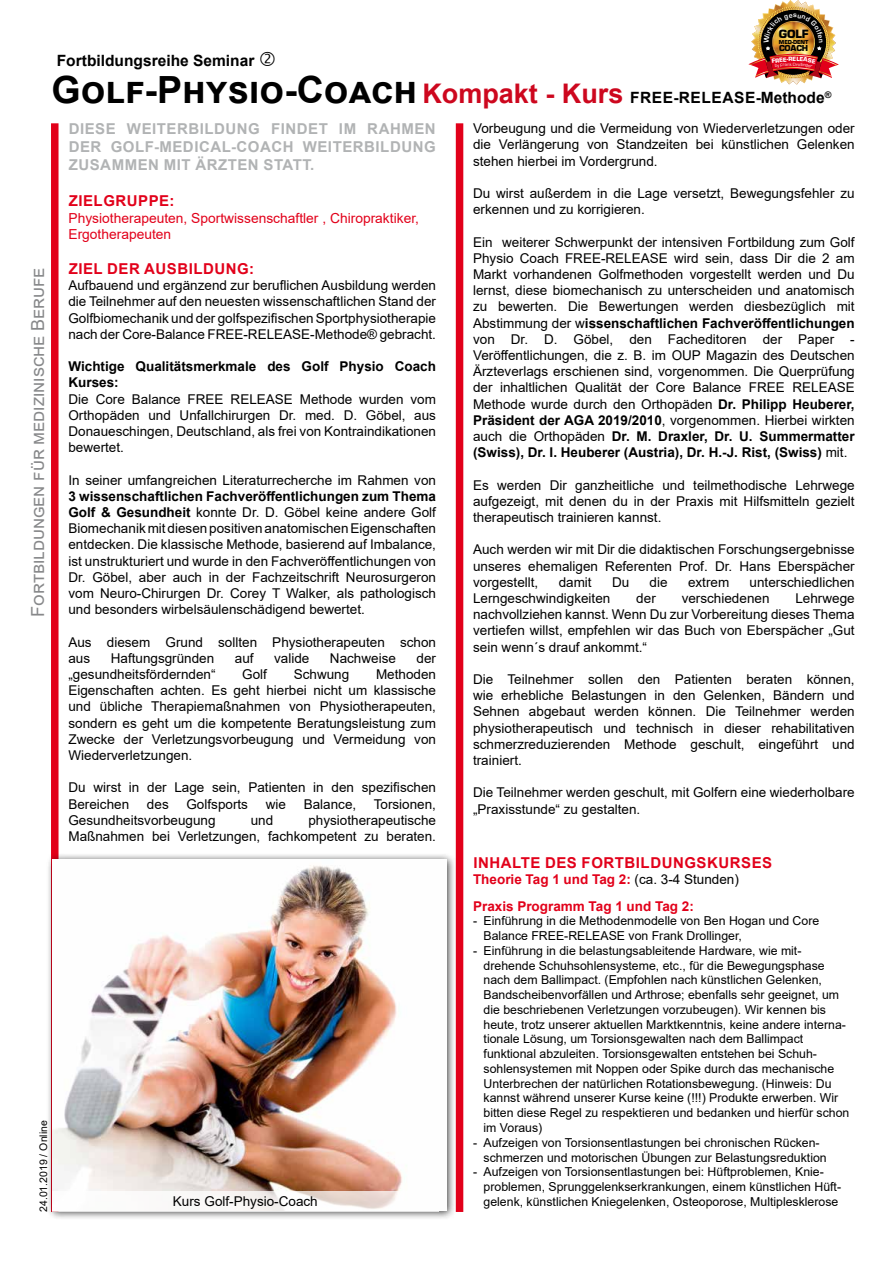
<style>
.page{position:relative;width:893px;height:1263px;background:#fff}
.page>*{position:absolute;margin:0;border:0;box-sizing:border-box;transform-origin:0 0}
.t1{font:18px "Arial";color:#87888a}
.t2{font:700 15.6px "Arial";letter-spacing:.035em;color:#000}
.t3{font:700 15.6px "Arial";color:#000}
.t4{font:700 15px/18px "Arial";letter-spacing:.035em;color:#b1b3b4;text-align:justify}
.t5{font:700 15px "Arial";letter-spacing:.035em;color:#e2001a}
.t6{font:13.8px/16.5px "Arial";color:#e2001a}
.t7{font:13.5px/16.2px "Arial";color:#000;text-align:justify}
.t8{font:700 13.5px/26.7px "Arial";color:#e2001a}
.t9{font:700 13.5px/16.2px "Arial";color:#000}
.t10{font:12.45px "Eurostile Black DTC";color:#000}
.t11{font:12.3px/14.7px "Arial";color:#000}
.t12{font:10.5px "Arial";color:#000}
.t13{font:9px "Eurostile Black DTC";letter-spacing:-.02em;color:#000}
.t14{font:6px "Eurostile Black DTC";letter-spacing:-.015em;color:#000}
.t15{font:4.8px "Eurostile";color:#fff}
.s1{font-size:37.5px}
.s2{font-size:27px;color:#cd071e}
.s3{font-weight:700}
.s4{font-weight:400;color:#000}
</style>
<div class="page">
<div style="left:51px;top:123px;width:8px;height:1089px;background:#e2001a"></div>
<div style="left:456px;top:123px;width:7px;height:1089px;background:#e2001a"></div>
<div style="left:46px;top:853px;width:410px;height:367px;background:#000;opacity:.75"></div>
<img style="left:53px;top:859px;width:393px;height:352px">
<svg style="left:52px;top:1191px;width:387px;height:20px"></svg>
<img style="left:748px;top:0;width:91px;height:85px">
<h1 class="t1" style="left:26px;top:617px;width:350px;rotate:-90deg">Fortbildungen für medizinische Berufe</h1>
<p class="t10" style="left:779px;top:27px;width:31px">GOLF</p>
<p class="t14" style="left:779px;top:38px;width:31px">MED-DENT</p>
<p class="t13" style="left:779px;top:44px;width:31px">COACH</p>
<p class="t15" style="left:793px;top:62px;width:5px">D</p>
<p class="t3" style="left:57px;top:50px;width:199px">Fortbildungsreihe Seminar</p>
<p class="t2" style="left:52px;top:87px;width:781px"><span class="s1">Golf-Physio-Coach</span> <span class="s2">Kompakt - Kurs</span> FREE-RELEASE-Methode<sup>®</sup></p>
<p class="t4" style="left:69px;top:120px;width:368px">DIESE WEITERBILDUNG FINDET IM RAHMEN DER GOLF-MEDICAL-COACH WEITERBILDUNG ZUSAMMEN MIT ÄRZTEN STATT.</p>
<p class="t5" style="left:69px;top:190px;width:107px">ZIELGRUPPE:</p>
<p class="t6" style="left:68px;top:210px;width:352px">Physiotherapeuten, Sportwissenschaftler , Chiropraktiker,<br>Ergotherapeuten</p>
<p class="t5" style="left:69px;top:258px;width:187px">ZIEL DER AUSBILDUNG:</p>
<p class="t7" style="left:68px;top:277px;width:369px">Aufbauend und ergänzend zur beruflichen Ausbildung werden die Teilnehmer auf den neuesten wissenschaftlichen Stand der Golfbiomechanik und der golfspezifischen Sportphysiotherapie nach der Core-Balance FREE-RELEASE-Methode® gebracht.</p>
<p class="t9" style="left:68px;top:358px;width:369px">Wichtige Qualitätsmerkmale des Golf Physio Coach<br>Kurses:</p>
<p class="t7" style="left:68px;top:391px;width:369px">Die Core Balance FREE RELEASE Methode wurden vom Orthopäden und Unfallchirurgen Dr. med. D. Göbel, aus Donaueschingen, Deutschland, als frei von Kontraindikationen bewertet.</p>
<p class="t7" style="left:68px;top:472px;width:369px">In seiner umfangreichen Literaturrecherche im Rahmen von</p>
<p class="t7" style="left:68px;top:488px;width:369px"><span class="s3">3 wissenschaftlichen Fachveröffentlichungen zum Thema Golf &amp; Gesundheit</span> konnte Dr. D. Göbel keine andere Golf Biomechanik mit diesen positiven anatomischen Eigenschaften entdecken. Die klassische Methode, basierend auf Imbalance, ist unstrukturiert und wurde in den Fachveröffentlichungen von Dr. Göbel, aber auch in der Fachzeitschrift Neurosurgeron vom Neuro-Chirurgen Dr. Corey T Walker, als pathologisch und besonders wirbelsäulenschädigend bewertet.</p>
<p class="t7" style="left:68px;top:634px;width:369px">Aus diesem Grund sollten Physiotherapeuten schon aus</p>
<p class="t7" style="left:111px;top:650px;width:105px">Haftungsgründen</p>
<p class="t7" style="left:235px;top:650px;width:20px">auf</p>
<p class="t7" style="left:274px;top:650px;width:37px">valide</p>
<p class="t7" style="left:330px;top:650px;width:68px">Nachweise</p>
<p class="t7" style="left:417px;top:650px;width:21px">der</p>
<p class="t7" style="left:68px;top:666px;width:149px">„gesundheitsfördernden“</p>
<p class="t7" style="left:242px;top:666px;width:26px">Golf</p>
<p class="t7" style="left:294px;top:666px;width:57px">Schwung</p>
<p class="t7" style="left:68px;top:666px;width:369px;text-indent:308px">Methoden Eigenschaften achten. Es geht hierbei nicht um klassische und übliche Therapiemaßnahmen von Physiotherapeuten, sondern es geht um die kompetente Beratungsleistung zum Zwecke der Verletzungsvorbeugung und Vermeidung von Wiederverletzungen.</p>
<p class="t7" style="left:68px;top:779px;width:369px">Du wirst in der Lage sein, Patienten in den spezifischen<br>Bereichen</p>
<p class="t7" style="left:147px;top:796px;width:23px">des</p>
<p class="t7" style="left:186px;top:796px;width:63px">Golfsports</p>
<p class="t7" style="left:266px;top:796px;width:22px">wie</p>
<p class="t7" style="left:304px;top:796px;width:54px">Balance,</p>
<p class="t7" style="left:374px;top:796px;width:64px">Torsionen,</p>
<p class="t7" style="left:68px;top:812px;width:149px">Gesundheitsvorbeugung</p>
<p class="t7" style="left:251px;top:812px;width:24px">und</p>
<p class="t7" style="left:68px;top:812px;width:369px;text-align:right">physiotherapeutische<br>Maßnahmen bei Verletzungen, fachkompetent zu beraten.</p>
<p class="t7" style="left:473px;top:120px;width:383px">Vorbeugung und die Vermeidung von Wiederverletzungen oder die Verlängerung von Standzeiten bei künstlichen Gelenken stehen hierbei im Vordergrund.</p>
<p class="t7" style="left:473px;top:185px;width:383px">Du wirst außerdem in die Lage versetzt, Bewegungsfehler zu erkennen und zu korrigieren.</p>
<p class="t7" style="left:473px;top:234px;width:383px">Ein weiterer Schwerpunkt der intensiven Fortbildung zum Golf Physio Coach FREE-RELEASE wird sein, dass Dir die 2 am Markt vorhandenen Golfmethoden vorgestellt werden und Du lernst, diese biomechanisch zu unterscheiden und anatomisch zu bewerten. Die Bewertungen werden diesbezüglich mit Abstimmung der w<span class="s3">issenschaftlichen Fachveröffentlichungen </span>von Dr. D. Göbel, den Facheditoren der Paper - Veröffentlichungen, die z. B. im OUP Magazin des Deutschen Ärzteverlags erschienen sind, vorgenommen. Die Querprüfung der inhaltlichen Qualität der Core Balance FREE RELEASE Methode wurde durch den Orthopäden <span class="s3">Dr. Philipp Heuberer, Präsident der AGA 2019/2010</span>, vorgenommen. Hierbei wirkten auch die Orthopäden <span class="s3">Dr. M. Draxler, Dr. U. Summermatter (Swiss), Dr. I. Heuberer (Austria), Dr. H.-J. Rist, (Swiss)</span> mit.</p>
<p class="t7" style="left:473px;top:477px;width:383px">Es werden Dir ganzheitliche und teilmethodische Lehrwege aufgezeigt, mit denen du in der Praxis mit Hilfsmitteln gezielt therapeutisch trainieren kannst.</p>
<p class="t7" style="left:473px;top:541px;width:383px">Auch werden wir mit Dir die didaktischen Forschungsergebnisse unseres ehemaligen Referenten Prof. Dr. Hans Eberspächer vorgestellt,</p>
<p class="t7" style="left:559px;top:574px;width:35px">damit</p>
<p class="t7" style="left:612px;top:574px;width:19px">Du</p>
<p class="t7" style="left:650px;top:574px;width:20px">die</p>
<p class="t7" style="left:688px;top:574px;width:43px">extrem</p>
<p class="t7" style="left:750px;top:574px;width:107px">unterschiedlichen</p>
<p class="t7" style="left:473px;top:590px;width:139px">Lerngeschwindigkeiten</p>
<p class="t7" style="left:636px;top:590px;width:21px">der</p>
<p class="t7" style="left:682px;top:590px;width:89px">verschiedenen</p>
<p class="t7" style="left:473px;top:590px;width:383px;text-indent:322px">Lehrwege nachvollziehen kannst. Wenn Du zur Vorbereitung dieses Thema vertiefen willst, empfehlen wir das Buch von Eberspächer „Gut sein wenn´s drauf ankommt.“</p>
<p class="t7" style="left:473px;top:671px;width:383px">Die Teilnehmer sollen den Patienten beraten können, wie erhebliche Belastungen in den Gelenken, Bändern und Sehnen abgebaut werden können. Die Teilnehmer werden physiotherapeutisch und technisch in dieser rehabilitativen schmerzreduzierenden Methode geschult, eingeführt und trainiert.</p>
<p class="t7" style="left:473px;top:784px;width:383px">Die Teilnehmer werden geschult, mit Golfern eine wiederholbare „Praxisstunde“ zu gestalten.</p>
<p class="t12" style="left:36px;top:1212px;width:93px;rotate:-90deg">24.01.2019 / Online</p>
<p class="t7" style="left:173px;top:1193px;width:146px">Kurs Golf-Physio-Coach</p>
<p class="t5" style="left:473px;top:852px;width:300px">INHALTE DES FORTBILDUNGSKURSES</p>
<p class="t8" style="left:473px;top:866px;width:267px">Theorie Tag 1 und Tag 2: <span class="s4">(ca. 3-4 Stunden)<br></span>Praxis Programm Tag 1 und Tag 2:</p>
<p class="t11" style="left:484px;top:913px;width:337px;text-indent:-11px">- Einführung in die Methodenmodelle von Ben Hogan und Core<br>Balance FREE-RELEASE von Frank Drollinger,</p>
<p class="t11" style="left:484px;top:943px;width:367px;text-indent:-11px">- Einführung in die belastungsableitende Hardware, wie mit&shy;drehende Schuhsohlensysteme, etc., für die Bewegungsphase nach dem Ballimpact. (Empfohlen nach künstlichen Gelenken, Bandscheibenvorfällen und Arthrose; ebenfalls sehr geeignet, um die beschriebenen Verletzungen vorzubeugen). Wir kennen bis heute, trotz unserer aktuellen Marktkenntnis, keine andere interna&shy;tionale Lösung, um Torsionsgewalten nach dem Ballimpact funktional abzuleiten. Torsionsgewalten entstehen bei Schuh&shy;sohlensystemen mit Noppen oder Spike durch das mechanische Unterbrechen der natürlichen Rotationsbewegung. (Hinweis: Du kannst während unserer Kurse keine (!!!) Produkte erwerben. Wir bitten diese Regel zu respektieren und bedanken und hierfür schon im Voraus)</p>
<p class="t11" style="left:484px;top:1135px;width:345px;text-indent:-11px">- Aufzeigen von Torsionsentlastungen bei chronischen Rücken&shy;schmerzen und motorischen Übungen zur Belastungsreduktion</p>
<p class="t11" style="left:484px;top:1164px;width:359px;text-indent:-11px">- Aufzeigen von Torsionsentlastungen bei: Hüftproblemen, Knie&shy;problemen, Sprunggelenkserkrankungen, einem künstlichen Hüft&shy;gelenk, künstlichen Kniegelenken, Osteoporose, Multiplesklerose</p>
</div>
